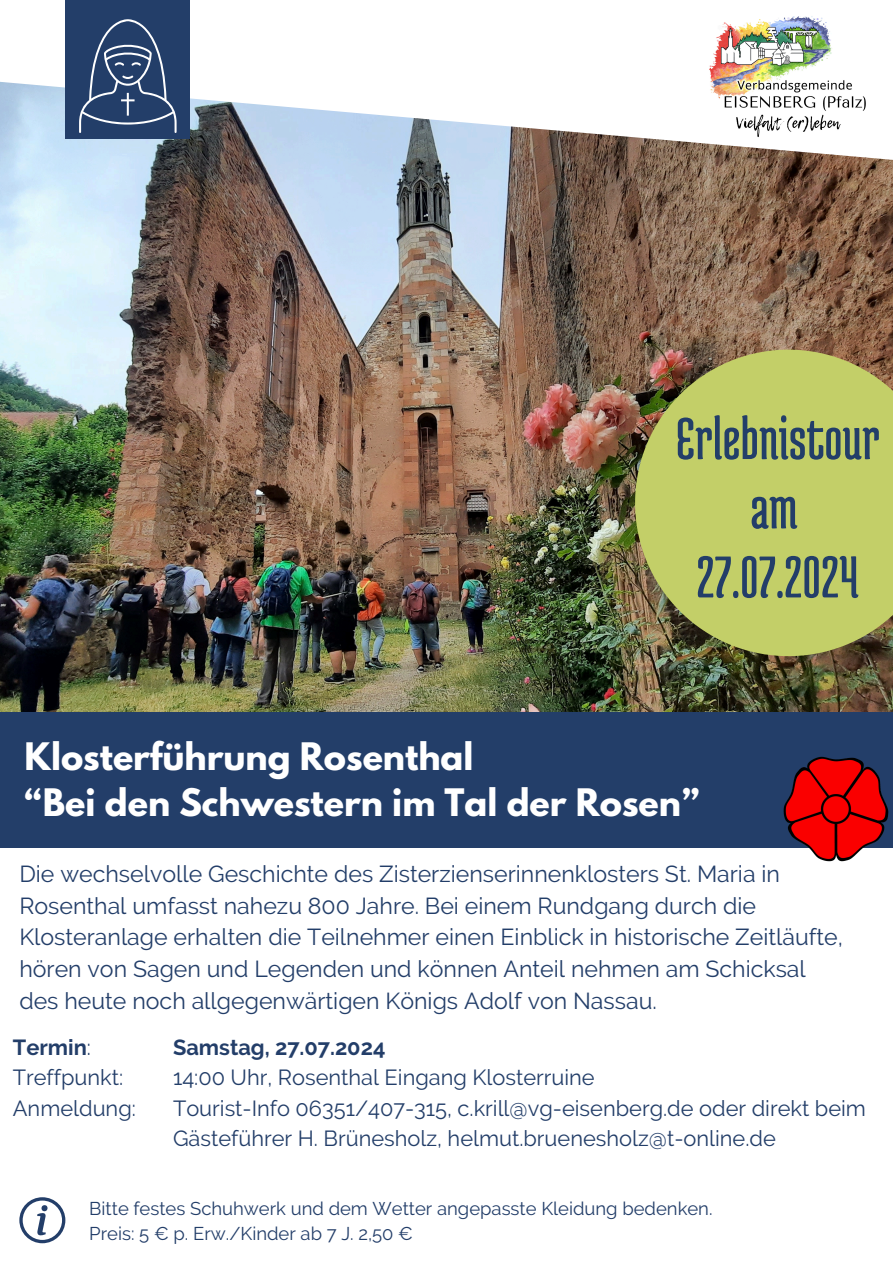
<style>
.page{position:relative;width:893px;height:1263px;background:#fff}
.page>*{position:absolute;margin:0;border:0;box-sizing:border-box;transform-origin:0 0}
.t1{font:62.93px/69.2px "Medula One";color:#233e69;text-align:center}
.t2{font:700 33.6px/46.8px "League Spartan";color:#fff}
.t3{font:23.1px/31.9px "Raleway";color:#233e69}
.t4{font:21.83px/30.4px "Raleway";color:#233e69}
.t5{font:18.45px "Raleway";color:#233e69}
.s1{font-weight:700}
</style>
<div class="page">
<img style="left:0;top:81px;width:893px;height:631px">
<div style="left:0;top:712px;width:893px;height:135px;background:#233e69"></div>
<div style="left:65px;top:0;width:125px;height:138px;background:#233e69"></div>
<svg style="left:19px;top:1197px;width:46px;height:46px"></svg>
<img style="left:699px;top:16px;width:176px;height:123px">
<svg style="left:635px;top:350px;width:258px;height:306px;background:#b4bb60"></svg>
<svg style="left:79px;top:19px;width:97px;height:114px"></svg>
<img style="left:777px;top:756px;width:116px;height:106px">
<h2 class="t1" style="left:676px;top:403px;width:205px">Erlebnistour am<br>27.07.2024</h2>
<p class="t2" style="left:25px;top:737px;width:676px">Klosterführung Rosenthal<br>“Bei den Schwestern im Tal der Rosen”</p>
<p class="t3" style="left:19px;top:857px;width:825px">Die wechselvolle Geschichte des Zisterzienserinnenklosters St. Maria in Rosenthal umfasst nahezu 800 Jahre. Bei einem Rundgang durch die Klosteranlage erhalten die Teilnehmer einen Einblick in historische Zeitläufte, hören von Sagen und Legenden und können Anteil nehmen am Schicksal des heute noch allgegenwärtigen Königs Adolf von Nassau.</p>
<p class="t4" style="left:173px;top:1032px;width:694px"><span class="s1">Samstag, 27.07.2024<br></span>14:00 Uhr, Rosenthal Eingang Klosterruine<br>Tourist-Info 06351/407-315, c.krill@vg-eisenberg.de oder direkt beim Gästeführer H. Brünesholz, helmut.bruenesholz@t-online.de</p>
<h1 class="t4" style="left:13px;top:1032px;width:124px"><span class="s1">Termin</span>:<br>Treffpunkt:<br>Anmeldung:</h1>
<h3 class="t5" style="left:89px;top:1197px;width:625px">Bitte festes Schuhwerk und dem Wetter angepasste Kleidung bedenken.</h3>
<h3 class="t5" style="left:89px;top:1222px;width:325px">Preis: 5 € p. Erw./Kinder ab 7 J. 2,50 €</h3>
</div>
